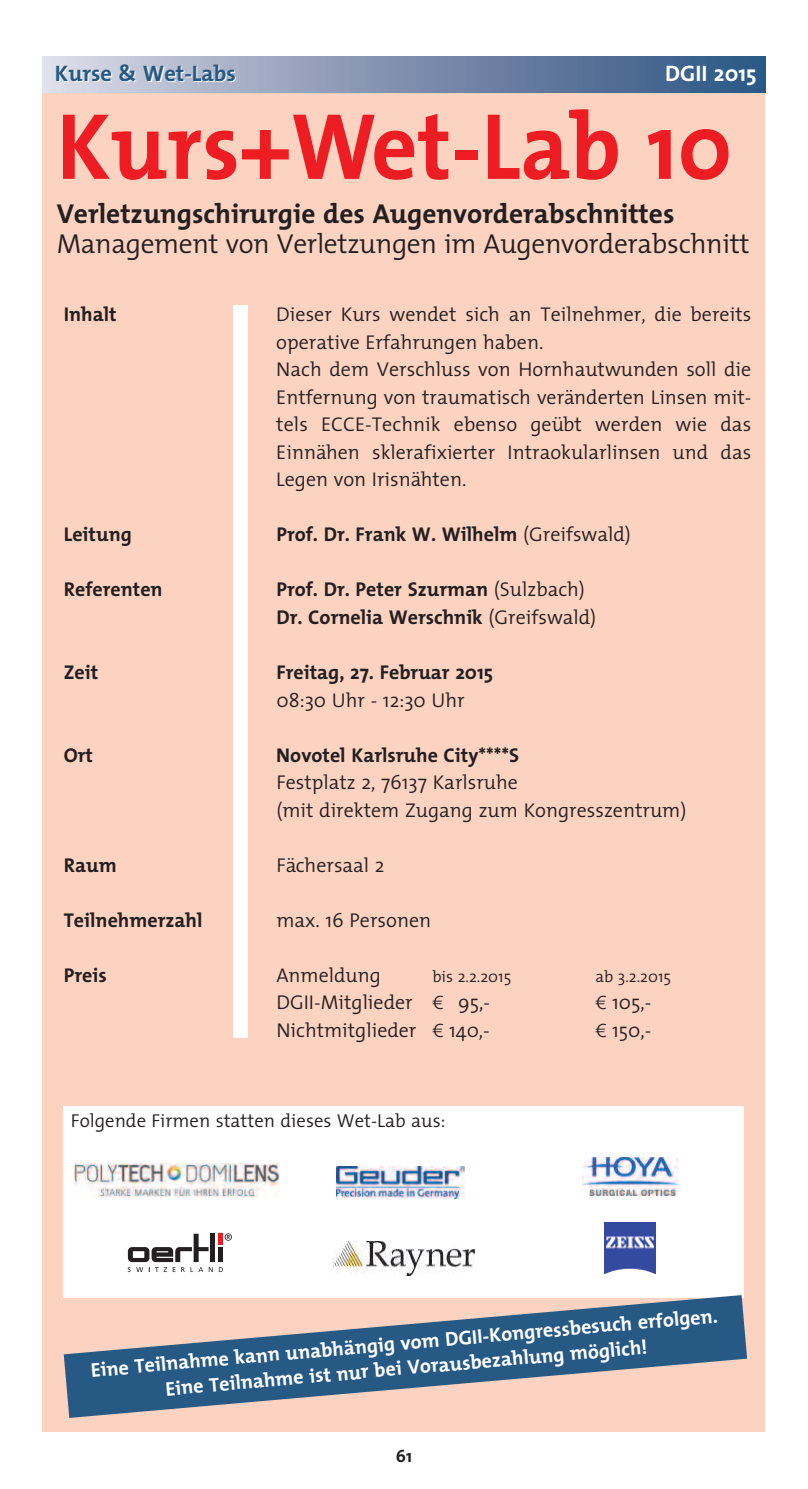
<style>
.page{position:relative;width:808px;height:1489px;background:#fff}
.page>*{position:absolute;margin:0;border:0;box-sizing:border-box;transform-origin:0 0}
.t1{font:700 95px "The Mix";color:#ee1d23;scale:.95 1}
.t2{font:300 27.5px "The Mix";letter-spacing:-.01em;color:#231f20}
.t3{font:700 27.5px "The Mix";color:#231f20}
.t4{font:700 22.5px "The Mix";color:#275985}
.t5{font:700 22.5px "The Mix";color:#fff}
.t6{font:300 20px/27.5px "The Mix";color:#231f20}
.t7{font:700 20px/27.5px "The Mix";color:#231f20}
.t8{font:700 20px/25px "The Mix";color:#fff;text-align:center}
.t9{font:300 18.75px "The Mix";color:#231f20}
.t10{font:700 17.5px "The Mix";color:#231f20}
.t11{font:300 16.25px "The Mix";color:#231f20}
.s1{font-weight:300}
.s2{font-family:"Linotype Euro Font Ato F";font-weight:400;font-size:18.75px}
</style>
<div class="page">
<div style="left:43px;top:57px;width:722px;height:1374px;background:#fcd2c0"></div>
<div style="left:43px;top:57px;width:722px;height:35px;background:linear-gradient(to right,#dad7e4,#2a507f)"></div>
<div style="left:234px;top:305px;width:14px;height:732px;background:#fff"></div>
<div style="left:64px;top:1106px;width:680px;height:191px;background:#fff"></div>
<img style="left:74px;top:1163px;width:206px;height:34px">
<svg style="left:219px;top:1267px;width:4px;height:4px"></svg>
<div style="left:218px;top:1246px;width:5px;height:15px;background:#231f20"></div>
<div style="left:210px;top:1233px;width:5px;height:28px;background:#231f20"></div>
<div style="left:218px;top:1233px;width:5px;height:11px;background:#ee1d23"></div>
<svg style="left:128px;top:1233px;width:85px;height:38px"></svg>
<svg style="left:225px;top:1233px;width:7px;height:7px"></svg>
<img style="left:336px;top:1166px;width:128px;height:32px">
<img style="left:582px;top:1157px;width:97px;height:38px">
<img style="left:605px;top:1222px;width:51px;height:51px">
<img style="left:333px;top:1241px;width:142px;height:34px">
<svg style="left:64px;top:1295px;width:683px;height:122px;fill:#275985"></svg>
<p class="t4" style="left:55px;top:55px;width:183px">Kurse &amp; Wet-Labs</p>
<p class="t5" style="left:665px;top:55px;width:93px">DGII 2015</p>
<h1 class="t1" style="left:57px;top:67px;width:713px">Kurs+Wet-Lab 10</h1>
<h2 class="t3" style="left:57px;top:191px;width:619px">Verletzungschirurgie des Augenvorderabschnittes</h2>
<h2 class="t2" style="left:57px;top:234px;width:694px">Management von Verletzungen im Augenvorderabschnitt</h2>
<p class="t7" style="left:64px;top:300px;width:54px">Inhalt</p>
<p class="t6" style="left:276px;top:303px;width:476px">Dieser Kurs wendet sich an Teilnehmer, die bereits operative Erfahrungen haben.<br>Nach dem Verschluss von Hornhautwunden soll die Entfernung von traumatisch veränderten Linsen mit&shy;tels ECCE-Technik ebenso geübt werden wie das Einnähen sklerafixierter Intraokularlinsen und das Legen von Irisnähten.</p>
<p class="t7" style="left:64px;top:520px;width:70px">Leitung</p>
<p class="t7" style="left:276px;top:520px;width:356px">Prof. Dr. Frank W. Wilhelm <span class="s1">(Greifswald)</span></p>
<p class="t7" style="left:64px;top:575px;width:100px">Referenten</p>
<p class="t7" style="left:276px;top:575px;width:321px">Prof. Dr. Peter Szurman <span class="s1">(Sulzbach)<br></span>Dr. Cornelia Werschnik <span class="s1">(Greifswald)</span></p>
<p class="t7" style="left:64px;top:658px;width:36px">Zeit</p>
<p class="t7" style="left:276px;top:658px;width:218px">Freitag, 27. Februar 2015</p>
<p class="t6" style="left:276px;top:688px;width:190px">08:30 Uhr - 12:30 Uhr</p>
<p class="t7" style="left:64px;top:740px;width:31px">Ort</p>
<p class="t7" style="left:276px;top:740px;width:244px">Novotel Karlsruhe City****S</p>
<p class="t6" style="left:276px;top:771px;width:412px">Festplatz 2, 76137 Karlsruhe<br>(mit direktem Zugang zum Kongresszentrum)</p>
<p class="t7" style="left:64px;top:850px;width:54px">Raum</p>
<p class="t6" style="left:276px;top:853px;width:110px">Fächersaal 2</p>
<p class="t7" style="left:64px;top:905px;width:140px">Teilnehmerzahl</p>
<p class="t6" style="left:276px;top:908px;width:156px">max. 16 Personen</p>
<p class="t7" style="left:64px;top:960px;width:44px">Preis</p>
<p class="t6" style="left:276px;top:963px;width:106px">Anmeldung</p>
<p class="t11" style="left:432px;top:970px;width:80px">bis 2.2.2015</p>
<p class="t11" style="left:595px;top:970px;width:77px">ab 3.2.2015</p>
<p class="t6" style="left:276px;top:991px;width:215px">DGII-Mitglieder <span class="s2">1</span> 95,-</p>
<p class="t6" style="left:595px;top:991px;width:58px"><span class="s2">1</span> 105,-</p>
<p class="t6" style="left:276px;top:1018px;width:215px">Nichtmitglieder <span class="s2">1</span> 140,-</p>
<p class="t6" style="left:595px;top:1018px;width:58px"><span class="s2">1</span> 150,-</p>
<p class="t9" style="left:71px;top:1114px;width:376px">Folgende Firmen statten dieses Wet-Lab aus:</p>
<p class="t8" style="left:90px;top:1357px;width:631px;rotate:-5deg">Eine Teilnahme kann unabhängig vom DGII-Kongressbesuch erfolgen.<br>Eine Teilnahme ist nur bei Vorausbezahlung möglich!</p>
<p class="t10" style="left:396px;top:1441px;width:18px">61</p>
</div>
